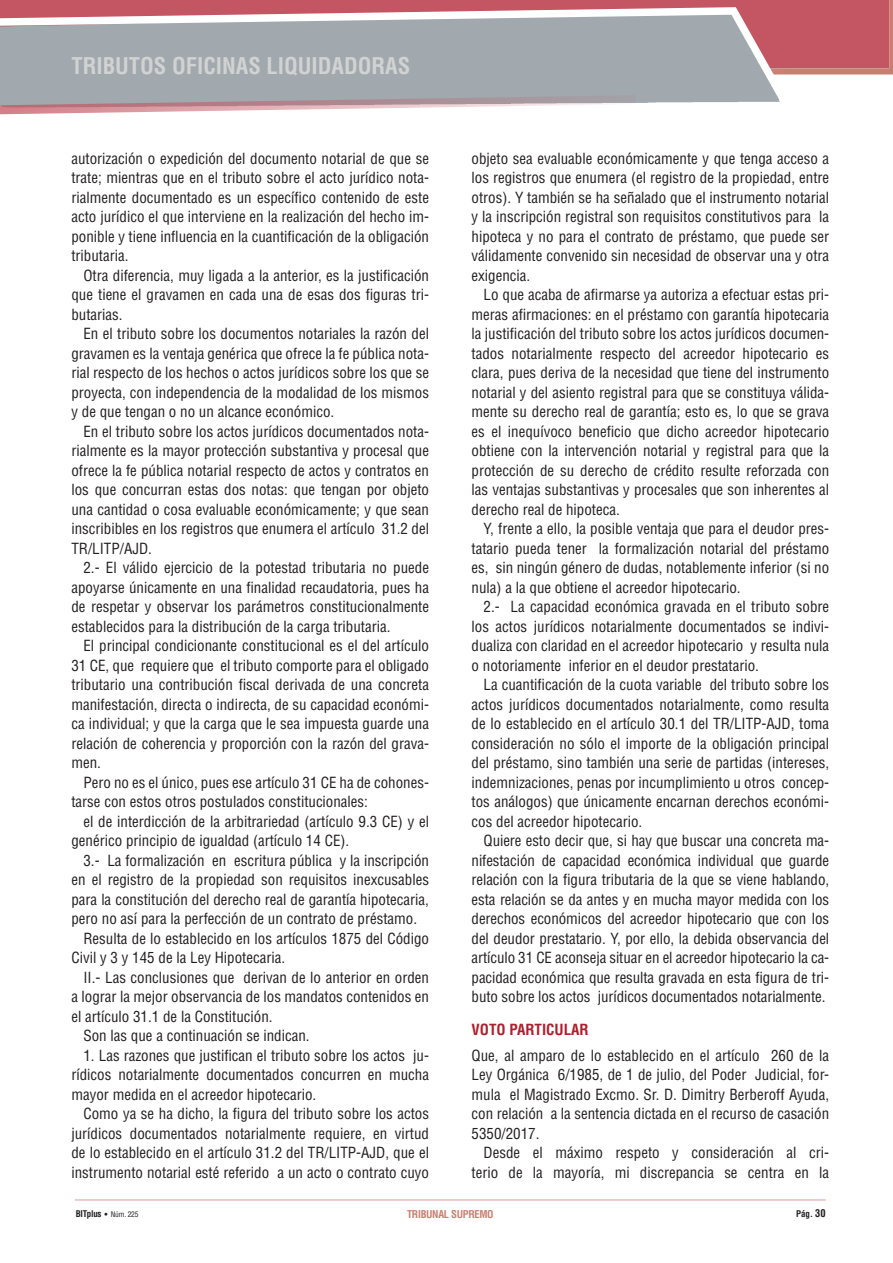
<style>
.page{position:relative;width:893px;height:1263px;background:#fff}
.page>*{position:absolute;margin:0;border:0;box-sizing:border-box;transform-origin:0 0}
.t1{font:700 condensed 22.5px "Helvetica";color:#d1d2d2}
.BT_New_-_Parrafo_2ºy{font:condensed 15px/19.5px "Helvetica";color:#231f20;text-align:justify}
.BIT_New_-_Parrafo_1º{font:condensed 15px/19.5px "Helvetica";color:#231f20;text-align:justify}
.BIT_-_Titulo_4_-_Fun{font:700 condensed 15px "Helvetica";color:#af1e2d}
.t2{font:700 condensed 10.5px "Helvetica";letter-spacing:-.03em;color:#c97f70}
.t3{font:700 condensed 9px "Helvetica";letter-spacing:-.03em;color:#231f20}
.s1{font-size:7.5px}
.s2{font-weight:400;font-size:7.5px}
.s3{font-size:10.5px}
</style>
<div class="page">
<svg style="left:0;top:0;width:893px;height:75px;background:#c45b64"></svg>
<hr style="left:75px;top:1199px;width:751px;height:2px;background:#e7bcc0">
<svg style="left:198px;top:1px;width:403px;height:2px"></svg>
<svg style="left:0;top:3px;width:793px;height:100px;background:#ada4aa"></svg>
<svg style="left:0;top:94px;width:637px;height:21px"></svg>
<svg style="left:764px;top:79px;width:28px;height:24px"></svg>
<h1 class="t1" style="left:71px;top:52px;width:340px">TRIBUTOS OFICINAS LIQUIDADORAS</h1>
<p class="BT_New_-_Parrafo_2ºy" style="left:71px;top:148px;width:359px">autorización o expedición del documento notarial de que se trate; mientras que en el tributo sobre el acto jurídico nota&shy;rialmente documentado es un específico contenido de este acto jurídico el que interviene en la realización del hecho im&shy;ponible y tiene influencia en la cuantificación de la obligación tributaria.</p>
<p class="BT_New_-_Parrafo_2ºy" style="left:71px;top:265px;width:359px;text-indent:12px">Otra diferencia, muy ligada a la anterior, es la justificación que tiene el gravamen en cada una de esas dos figuras tri&shy;butarias.</p>
<p class="BT_New_-_Parrafo_2ºy" style="left:71px;top:324px;width:359px;text-indent:12px">En el tributo sobre los documentos notariales la razón del gravamen es la ventaja genérica que ofrece la fe pública nota&shy;rial respecto de los hechos o actos jurídicos sobre los que se proyecta, con independencia de la modalidad de los mismos y de que tengan o no un alcance económico.</p>
<p class="BT_New_-_Parrafo_2ºy" style="left:71px;top:421px;width:359px;text-indent:12px">En el tributo sobre los actos jurídicos documentados nota&shy;rialmente es la mayor protección substantiva y procesal que ofrece la fe pública notarial respecto de actos y contratos en los que concurran estas dos notas: que tengan por objeto una cantidad o cosa evaluable económicamente; y que sean inscribibles en los registros que enumera el artículo 31.2 del TR/LITP/AJD.</p>
<p class="BT_New_-_Parrafo_2ºy" style="left:71px;top:558px;width:359px;text-indent:12px">2.- El válido ejercicio de la potestad tributaria no puede apoyarse únicamente en una finalidad recaudatoria, pues ha de respetar y observar los parámetros constitucionalmente establecidos para la distribución de la carga tributaria.</p>
<p class="BT_New_-_Parrafo_2ºy" style="left:71px;top:636px;width:359px;text-indent:12px">El principal condicionante constitucional es el del artículo 31 CE, que requiere que el tributo comporte para el obligado tributario una contribución fiscal derivada de una concreta manifestación, directa o indirecta, de su capacidad económi&shy;ca individual; y que la carga que le sea impuesta guarde una relación de coherencia y proporción con la razón del grava&shy;men.</p>
<p class="BT_New_-_Parrafo_2ºy" style="left:71px;top:772px;width:359px;text-indent:12px">Pero no es el único, pues ese artículo 31 CE ha de cohones&shy;tarse con estos otros postulados constitucionales:</p>
<p class="BT_New_-_Parrafo_2ºy" style="left:71px;top:811px;width:359px;text-indent:12px">el de interdicción de la arbitrariedad (artículo 9.3 CE) y el genérico principio de igualdad (artículo 14 CE).</p>
<p class="BT_New_-_Parrafo_2ºy" style="left:71px;top:850px;width:359px;text-indent:12px">3.- La formalización en escritura pública y la inscripción en el registro de la propiedad son requisitos inexcusables para la constitución del derecho real de garantía hipotecaria, pero no así para la perfección de un contrato de préstamo.</p>
<p class="BT_New_-_Parrafo_2ºy" style="left:71px;top:928px;width:359px;text-indent:12px">Resulta de lo establecido en los artículos 1875 del Código<br>Civil y 3 y 145 de la Ley Hipotecaria.</p>
<p class="BT_New_-_Parrafo_2ºy" style="left:71px;top:967px;width:359px;text-indent:12px">II.- Las conclusiones que derivan de lo anterior en orden a lograr la mejor observancia de los mandatos contenidos en el artículo 31.1 de la Constitución.</p>
<p class="BT_New_-_Parrafo_2ºy" style="left:83px;top:1026px;width:228px">Son las que a continuación se indican.</p>
<p class="BT_New_-_Parrafo_2ºy" style="left:71px;top:1045px;width:359px;text-indent:12px">1. Las razones que justifican el tributo sobre los actos ju&shy;rídicos notarialmente documentados concurren en mucha mayor medida en el acreedor hipotecario.</p>
<p class="BT_New_-_Parrafo_2ºy" style="left:71px;top:1104px;width:359px;text-indent:12px">Como ya se ha dicho, la figura del tributo sobre los actos jurídicos documentados notarialmente requiere, en virtud de lo establecido en el artículo 31.2 del TR/LITP-AJD, que el instrumento notarial esté referido a un acto o contrato cuyo</p>
<p class="BT_New_-_Parrafo_2ºy" style="left:472px;top:148px;width:359px">objeto sea evaluable económicamente y que tenga acceso a los registros que enumera (el registro de la propiedad, entre otros). Y también se ha señalado que el instrumento notarial y la inscripción registral son requisitos constitutivos para la hipoteca y no para el contrato de préstamo, que puede ser válidamente convenido sin necesidad de observar una y otra exigencia.</p>
<p class="BT_New_-_Parrafo_2ºy" style="left:472px;top:285px;width:359px;text-indent:12px">Lo que acaba de afirmarse ya autoriza a efectuar estas pri&shy;meras afirmaciones: en el préstamo con garantía hipotecaria la justificación del tributo sobre los actos jurídicos documen&shy;tados notarialmente respecto del acreedor hipotecario es clara, pues deriva de la necesidad que tiene del instrumento notarial y del asiento registral para que se constituya válida&shy;mente su derecho real de garantía; esto es, lo que se grava es el inequívoco beneficio que dicho acreedor hipotecario obtiene con la intervención notarial y registral para que la protección de su derecho de crédito resulte reforzada con las ventajas substantivas y procesales que son inherentes al derecho real de hipoteca.</p>
<p class="BT_New_-_Parrafo_2ºy" style="left:472px;top:519px;width:359px;text-indent:12px">Y, frente a ello, la posible ventaja que para el deudor pres&shy;tatario pueda tener la formalización notarial del préstamo es, sin ningún género de dudas, notablemente inferior (si no nula) a la que obtiene el acreedor hipotecario.</p>
<p class="BT_New_-_Parrafo_2ºy" style="left:472px;top:597px;width:359px;text-indent:12px">2.- La capacidad económica gravada en el tributo sobre los actos jurídicos notarialmente documentados se indivi&shy;dualiza con claridad en el acreedor hipotecario y resulta nula o notoriamente inferior en el deudor prestatario.</p>
<p class="BT_New_-_Parrafo_2ºy" style="left:472px;top:675px;width:359px;text-indent:12px">La cuantificación de la cuota variable del tributo sobre los actos jurídicos documentados notarialmente, como resulta de lo establecido en el artículo 30.1 del TR/LITP-AJD, toma consideración no sólo el importe de la obligación principal del préstamo, sino también una serie de partidas (intereses, indemnizaciones, penas por incumplimiento u otros concep&shy;tos análogos) que únicamente encarnan derechos económi&shy;cos del acreedor hipotecario.</p>
<p class="BT_New_-_Parrafo_2ºy" style="left:472px;top:831px;width:359px;text-indent:12px">Quiere esto decir que, si hay que buscar una concreta ma&shy;nifestación de capacidad económica individual que guarde relación con la figura tributaria de la que se viene hablando, esta relación se da antes y en mucha mayor medida con los derechos económicos del acreedor hipotecario que con los del deudor prestatario. Y, por ello, la debida observancia del artículo 31 CE aconseja situar en el acreedor hipotecario la ca&shy;pacidad económica que resulta gravada en esta figura de tri&shy;buto sobre los actos jurídicos documentados notarialmente.</p>
<p class="BIT_-_Titulo_4_-_Fun" style="left:472px;top:1020px;width:119px">VOTO PARTICULAR</p>
<p class="BIT_New_-_Parrafo_1º" style="left:472px;top:1045px;width:359px">Que, al amparo de lo establecido en el artículo 260 de la Ley Orgánica 6/1985, de 1 de julio, del Poder Judicial, for&shy;mula el Magistrado Excmo. Sr. D. Dimitry Berberoff Ayuda, con relación a la sentencia dictada en el recurso de casación 5350/2017.</p>
<p class="BT_New_-_Parrafo_2ºy" style="left:472px;top:1143px;width:359px;text-align:right">Desde el máximo respeto y consideración al cri&shy;terio de la mayoría, mi discrepancia se centra en la</p>
<p class="t3" style="left:76px;top:1208px;width:64px">BITplus <span class="s1">•</span> <span class="s2">Núm. 225</span></p>
<p class="t2" style="left:407px;top:1207px;width:88px">TRIBUNAL SUPREMO</p>
<p class="t3" style="left:796px;top:1208px;width:31px">Pág. <span class="s3">30</span></p>
</div>
